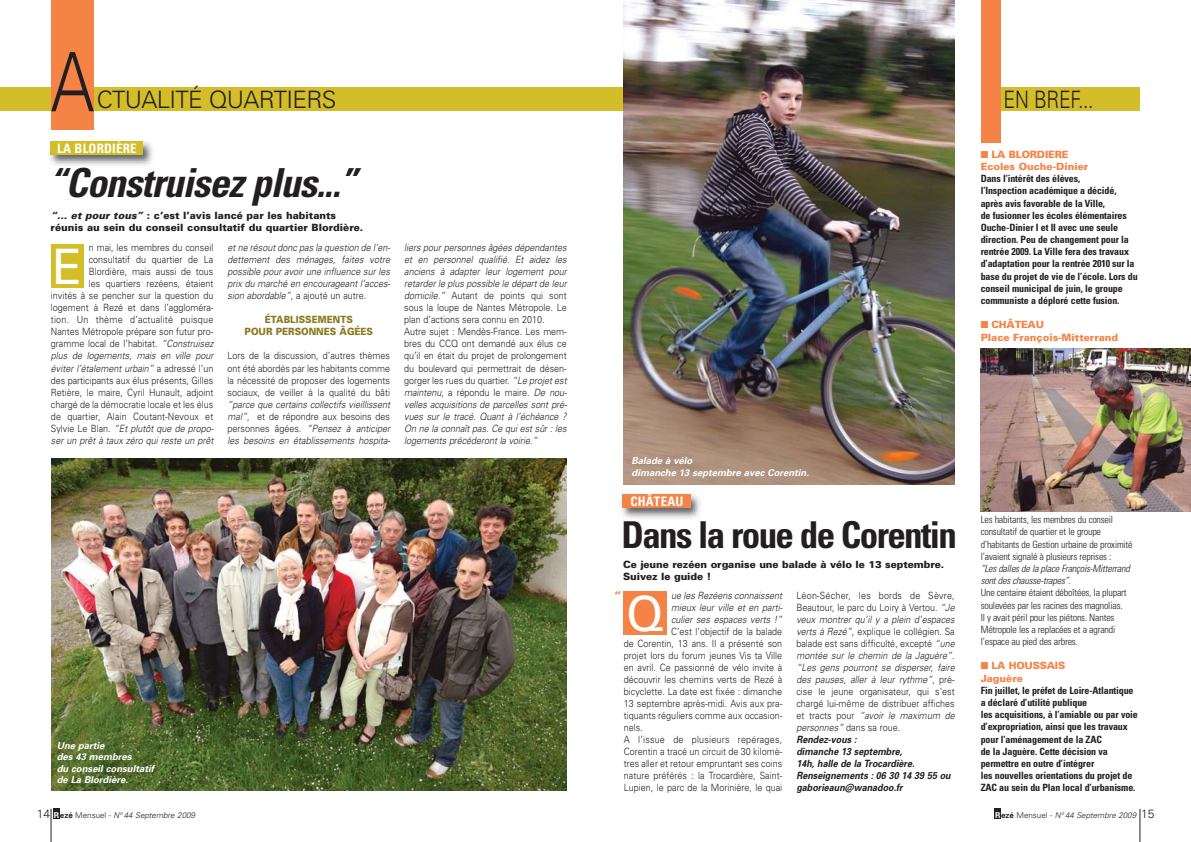
<style>
.page{position:relative;width:1191px;height:842px;background:#fff}
.page>*{position:absolute;margin:0;border:0;box-sizing:border-box;transform-origin:0 0}
.t1{font:300 82px "Univers";color:#231f20;scale:.8 1}
.t2{font:48.8px "Univers";color:#fff}
.t3{font:48.5px "Univers";color:#fff}
.t4{font:italic 700 condensed 40px "Univers";color:#231f20}
.t5{font:700 condensed 37px "Univers";letter-spacing:-.045em;color:#231f20}
.t6{font:300 24px "Univers";letter-spacing:-.03em;color:#231f20}
.t7{font:300 24px "Univers";letter-spacing:-.03em;color:#231f20;scale:.8 1}
.t8{font:700 condensed 13px "Univers";letter-spacing:.015em;color:#fff}
.t9{font:italic 900 12px "Univers";color:#f58345}
.t10{font:300 10px/12px "Univers";color:#231f20;scale:.9 1}
.t11{font:italic 300 10px/12px "Univers";color:#231f20;text-align:justify;scale:.9 1}
.t12{font:700 condensed 10px/12.2px "Univers";letter-spacing:-.015em;color:#231f20}
.t13{font:300 condensed 10px/12.2px "Univers";letter-spacing:-.02em;color:#231f20}
.t14{font:900 10px/12px "Univers";color:#231f20}
.t15{font:900 10px/12.2px "Univers";color:#f58345}
.t16{font:900 10px/12px "Univers";color:#8b7c21;text-align:center;scale:.9 1}
.t17{font:900 10px/12.2px "Univers";letter-spacing:-.02em;color:#f58345}
.t18{font:italic 700 9.5px/11.4px "Univers";color:#fff}
.t19{font:italic 300 8px "Univers";color:#231f20}
.s1{font-style:italic}
.s2{font-style:normal}
.s3{font-weight:700;font-style:italic}
.s4{font-style:normal;font-size:12px}
.s5{font-weight:700;font-style:normal;color:#fff}
.s6{font-weight:700;font-style:normal}
</style>
<div class="page">
<img style="left:50px;top:141px;width:103px;height:25px">
<div style="left:51px;top:142px;width:92px;height:13px;background:#d3bd29"></div>
<img style="left:622px;top:494px;width:78px;height:25px">
<div style="left:623px;top:495px;width:68px;height:13px;background:#f58345"></div>
<img style="left:51px;top:459px;width:515px;height:332px">
<div style="left:51px;top:244px;width:33px;height:44px;background:#d3bd29"></div>
<div style="left:53px;top:809px;width:6px;height:10px;background:#231f20"></div>
<hr style="left:51px;top:809px;width:1px;height:33px;background:#231f20">
<hr style="left:1139px;top:809px;width:1px;height:33px;background:#231f20">
<div style="left:994px;top:809px;width:7px;height:10px;background:#231f20"></div>
<div style="left:0;top:88px;width:954px;height:23px;background:#d3bd29"></div>
<div style="left:51px;top:0;width:43px;height:129px;background:#f58345"></div>
<img style="left:624px;top:0;width:330px;height:484px">
<div style="left:623px;top:592px;width:43px;height:43px;background:#f58345"></div>
<div style="left:993px;top:88px;width:147px;height:23px;background:#d3bd29"></div>
<div style="left:980px;top:0;width:20px;height:143px;background:#f58345"></div>
<img style="left:980px;top:348px;width:211px;height:163px">
<h1 class="t1" style="left:51px;top:52px;width:56px">A</h1>
<h3 class="t6" style="left:97px;top:91px;width:241px">CTUALITÉ QUARTIERS</h3>
<h3 class="t8" style="left:57px;top:144px;width:81px">LA BLORDIÈRE</h3>
<h3 class="t4" style="left:49px;top:168px;width:318px">“Construisezplus...”</h3>
<p class="t14" style="left:51px;top:210px;width:314px"><span class="s1">“… et pour tous”</span> : c’est l’avis lancé par les habitants réunis au sein du conseil consultatif du quartier Blordière.</p>
<p class="t10" style="left:51px;top:243px;width:184px;text-align:right">n mai, les membres du conseil consultatif du quartier de La Blordière, mais aussi de tous<br>les quartiers rezéens, étaient<br>invités à se pencher sur la question du logement à Rezé et dans l’aggloméra&shy;tion. Un thème d’actualité puisque Nantes Métropole prépare son futur pro&shy;gramme local de l’habitat. <span class="s1">“Construisez plus de logements, mais en ville pour éviter l’étalement urbain”</span> a a d r e s s é l ’ u n des participants aux élus présents, Gilles Retière, le maire, Cyril Hunault, adjoint chargé de la démocratie locale et les élus de quartier, Alain Coutant-Nevoux et S y l v i e L e B l a n . <span class="s1">“Et plutôt que de propo&shy;ser un prêt à taux zéro qui reste un prêt</span></p>
<p class="t11" style="left:227px;top:243px;width:184px">etne résoutdonc pas la question de l’en&shy;dettement des ménages, faites votre possible pour avoir une influence sur les prix du marché en encourageant l’acces&shy;sion abordable”<span class="s2">, a aj o u t é u n a u t re .</span></p>
<h2 class="t2" style="left:52px;top:248px;width:31px">E</h2>
<p class="t16" style="left:244px;top:315px;width:144px">ÉTABLISSEMENTS<br>POUR PERSONNES ÂGÉES</p>
<p class="t10" style="left:228px;top:351px;width:182px;text-align:justify">Lors de la discussion, d’autres thèmes ont été abordés par les habitants comme la nécessité de proposer des logements sociaux, de veiller à la qualité du bâti</p>
<p class="t11" style="left:227px;top:399px;width:184px;text-align:left">“parce que certains collectifs vieillissent mal”<span class="s2">, et de répondre aux besoins des p e rs o n n e s â g é e s .</span> “Pensez à anticiper les besoins en établissements hospita-</p>
<p class="t11" style="left:404px;top:243px;width:184px;text-align:left">liers pour personnes âgées dépendantes et en personnel qualifié. Et aidez les anciens à adapter leur logement pour retarder le plus possible le départ de leur domicile.” <span class="s2">Autant de points qui sont sous la loupe de Nantes Métropole. Le plan d’actions sera connu en 2010.<br>Autre sujet : Mendès-France. Les mem&shy;bres du CCQ ont demandé aux élus ce qu’il en était du projet de prolongement du boulevard qui permettrait de désen&shy;gorger les rues du quartier.</span> “Le projetest maintenu, <span class="s2">a répondu le maire.</span> De nou&shy;velles acquisitions de parcelles sont pré&shy;vues sur le tracé. Quant à l’échéance ?<br>On ne la connaît pas. Ce qui est sûr : les logements précéderont la voirie.”</p>
<p class="t18" style="left:57px;top:741px;width:99px">Une partie<br>des 43 membres<br>du conseil consultatif de La Blordière.</p>
<h3 class="t7" style="left:1003px;top:91px;width:114px">EN BREF...</h3>
<p class="t15" style="left:980px;top:149px;width:109px">■ LA BLORDIERE<br>Ecoles Ouche-Dinier</p>
<p class="t12" style="left:980px;top:173px;width:158px">Dans l’intérêt des élèves,<br>l’Inspection académique a décidé, après avis favorable de la Ville,<br>de fusionner les écoles élémentaires Ouche-Dinier I et II avec une seule direction. Peu de changement pour la rentrée 2009. La Ville fera des travaux d’adaptation pour la rentrée 2010 sur la base du projet de vie de l’école. Lors du conseil municipal de juin, le groupe communiste a déploré cette fusion.</p>
<p class="t15" style="left:980px;top:320px;width:139px">■ CHÂTEAU<br>Place François-Mitterrand</p>
<p class="t18" style="left:631px;top:456px;width:181px">Balade à vélo<br>dimanche 13 septembre avec Corentin.</p>
<h3 class="t8" style="left:630px;top:497px;width:55px">CHÂTEAU</h3>
<h3 class="t5" style="left:621px;top:521px;width:337px">Dans la roue de Corentin</h3>
<p class="t14" style="left:623px;top:559px;width:323px">Ce jeune rezéen organise une balade à vélo le 13 septembre.<br>Suivez le guide !</p>
<p class="t11" style="left:671px;top:590px;width:127px">ue les Rezéens connaissent mieux leur ville et en parti&shy;culier ses espaces verts !”</p>
<p class="t10" style="left:624px;top:626px;width:177px;text-indent:47px">C’est l’objectif de la balade de Corentin, 13 ans. Il a présenté son projet lors du forum jeunes Vis ta Ville en avril. Ce passionné de vélo invite à découvrir les chemins verts de Rezé à bicyclette. La date est fixée : dimanche 13 septembre après-midi. Avis aux pra&shy;tiquants réguliers comme aux occasion&shy;nels.<br>A l’issue de plusieurs repérages, Corentin a tracé un circuit de 30 kilomè&shy;tres aller et retour empruntant ses coins nature préférés : la Trocardière, Saint-Lupien, le parc de la Morinière, le quai</p>
<p class="t10" style="left:796px;top:590px;width:179px">Léon-Sécher, les bords de Sèvre, Beautour, le parc du Loiry à Vertou. <span class="s1">“Je veux montrer qu’il y a plein d’espaces verts à Rezé”</span>, explique le collégien. Sa balade est sans difficulté, excepté <span class="s1">“une montée sur le chemin de la Jaguère”. “Les gens pourront se disperser, faire des pauses, aller à leur rythme”</span>, p r é - cise le jeune organisateur, qui s’est chargé lui-même de distribuer affiches e t t ra c t s p o u r <span class="s1">“avoir le maximum de personnes”</span> dans sa roue.<br><span class="s3">Rendez-vous :<br>dimanche 13 septembre,<br>14h, halle de la Trocardière.<br>Renseignements : 06 30 14 39 55 ou gaborieaun@wanadoo.fr</span></p>
<p class="t9" style="left:612px;top:592px;width:12px">“</p>
<h3 class="t3" style="left:625px;top:596px;width:39px">Q</h3>
<p class="t13" style="left:980px;top:514px;width:153px">Les habitants, les membres du conseil consultatif de quartier et le groupe d’habitants de Gestion urbaine de proximité l’avaient signalé à plusieurs reprises :</p>
<p class="t13" style="left:980px;top:563px;width:153px"><span class="s1">“Lesdallesde la place François-Mitterrand sontdeschausse-trapes”</span>.<br>Une centaine étaient déboîtées, la plupart soulevées par les racines des magnolias.<br>Il y avait péril pour les piétons. Nantes Métropole les a replacées et a agrandi l’espace au pied des arbres.</p>
<p class="t17" style="left:980px;top:661px;width:86px">■ LA HOUSSAIS<br>Jaguère</p>
<p class="t12" style="left:980px;top:685px;width:159px">Fin juillet, le préfet de Loire-Atlantique a déclaré d’utilité publique<br>les acquisitions, à l’amiable ou par voie d’expropriation, ainsi que les travaux pour l’aménagement de la ZAC<br>de la Jaguère. Cette décision va permettre en outre d’intégrer<br>les nouvelles orientations du projet de ZAC au sein du Plan local d’urbanisme.</p>
<p class="t19" style="left:37px;top:812px;width:161px"><span class="s4">1 4</span> <span class="s5">R</span> <span class="s6">ezé</span> <span class="s2">M e n s u e l -</span> N° 44 Septembre 2009</p>
<p class="t19" style="left:995px;top:812px;width:161px"><span class="s5">R</span> <span class="s6">ezé</span> <span class="s2">Mensuel -</span> N°44 Septembre 2009 <span class="s4">15</span></p>
</div>
